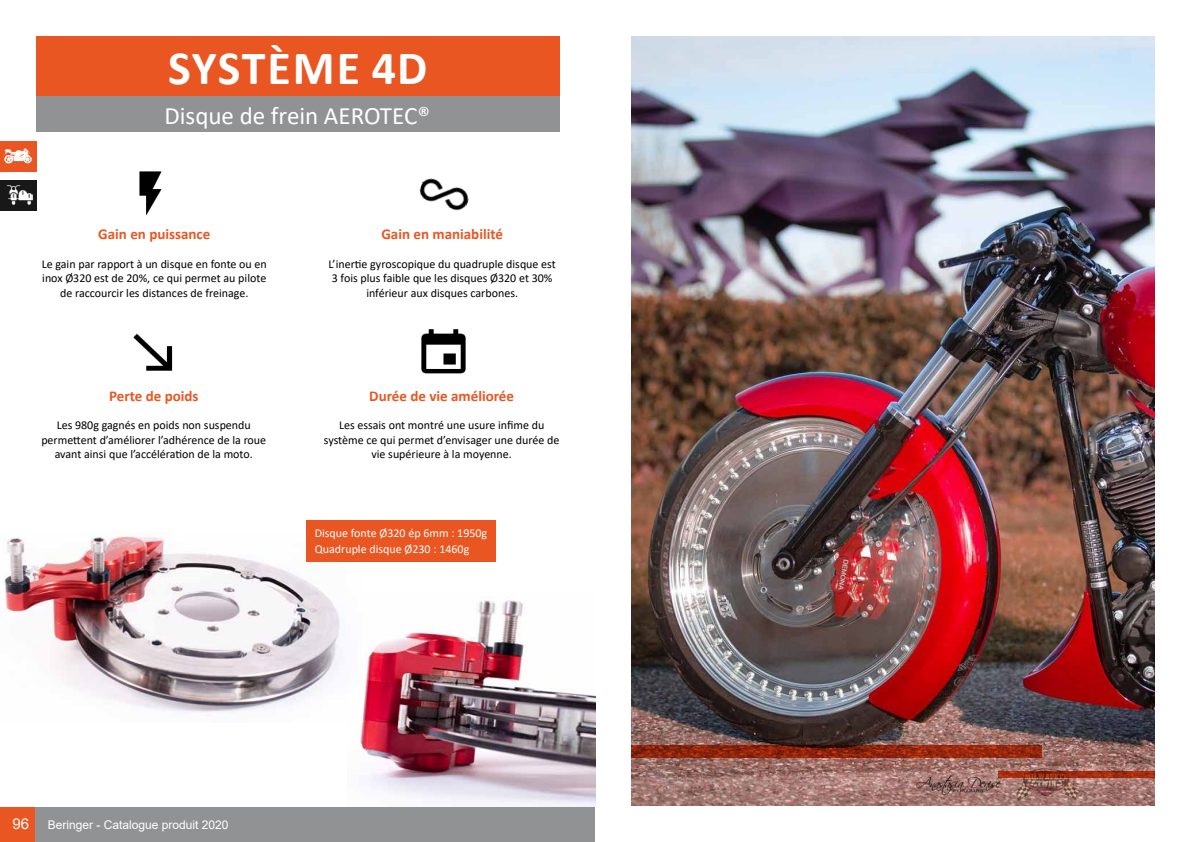
<style>
.page{position:relative;width:1191px;height:842px;background:#fff}
.page>*{position:absolute;margin:0;border:0;box-sizing:border-box;transform-origin:0 0}
.t1{font:700 48px "Calibri";letter-spacing:.03em;color:#fff}
.t2{font:25px "Calibri";color:#fff}
.t3{font:700 15px "Calibri";color:#ea5621}
.t4{font:12px/14.4px "Calibri";color:#000;text-align:center}
.t5{font:12px/16px "Calibri";color:#fff}
.t6{font:12px "Arial";color:#fff}
.s1{font-size:15px}
</style>
<div class="page">
<div style="left:35px;top:807px;width:560px;height:35px;background:#919293"></div>
<div style="left:0;top:807px;width:35px;height:35px;background:#ea5621"></div>
<img style="left:631px;top:36px;width:524px;height:770px">
<svg style="left:631px;top:746px;width:410px;height:12px"></svg>
<svg style="left:998px;top:771px;width:157px;height:7px"></svg>
<div style="left:36px;top:36px;width:523px;height:60px;background:#ea5621"></div>
<div style="left:36px;top:96px;width:523px;height:36px;background:#919293"></div>
<img style="left:139px;top:171px;width:23px;height:45px">
<img style="left:419px;top:178px;width:50px;height:33px">
<img style="left:133px;top:333px;width:40px;height:38px">
<img style="left:421px;top:329px;width:45px;height:45px">
<img style="left:358px;top:600px;width:237px;height:207px">
<img style="left:4px;top:533px;width:358px;height:190px">
<div style="left:306px;top:520px;width:190px;height:42px;background:#ea5621"></div>
<div style="left:0;top:141px;width:36px;height:30px;background:#ea5621"></div>
<img style="left:5px;top:148px;width:27px;height:16px">
<div style="left:0;top:180px;width:36px;height:30px;background:#181819"></div>
<img style="left:7px;top:185px;width:25px;height:20px">
<h1 class="t1" style="left:168px;top:34px;width:261px">SYSTÈME 4D</h1>
<h2 class="t2" style="left:164px;top:98px;width:267px">Disque de frein AEROTEC®</h2>
<p class="t3" style="left:98px;top:223px;width:114px">Gain en puissance</p>
<p class="t4" style="left:42px;top:256px;width:227px">Le gain par rapport à un disque en fonte ou en inox Ø320 est de 20%, ce qui permet au pilote de raccourcir les distances de freinage.</p>
<p class="t3" style="left:109px;top:385px;width:91px">Perte de poids</p>
<p class="t4" style="left:41px;top:418px;width:226px">Les 980g gagnés en poids non suspendu permettent d’améliorer l’adhérence de la roue avant ainsi que l’accélération de la moto.</p>
<p class="t3" style="left:381px;top:223px;width:123px">Gain en maniabilité</p>
<p class="t4" style="left:328px;top:256px;width:229px">L’inertie gyroscopique du quadruple disque est<br>3 fois plus faible que les disques Ø320 et 30% inférieur aux disques carbones.</p>
<p class="t3" style="left:369px;top:385px;width:146px">Durée de vie améliorée</p>
<p class="t4" style="left:324px;top:418px;width:237px">Les essais ont montré une usure infime du système ce qui permet d’envisager une durée de vie supérieure à la moyenne.</p>
<p class="t5" style="left:315px;top:525px;width:174px">Disque fonte Ø320 ép 6mm : 1950g<br>Quadruple disque Ø230 : 1460g</p>
<p class="t6" style="left:13px;top:816px;width:217px"><span class="s1">96</span> Beringer - Catalogue produit 2020</p>
</div>
